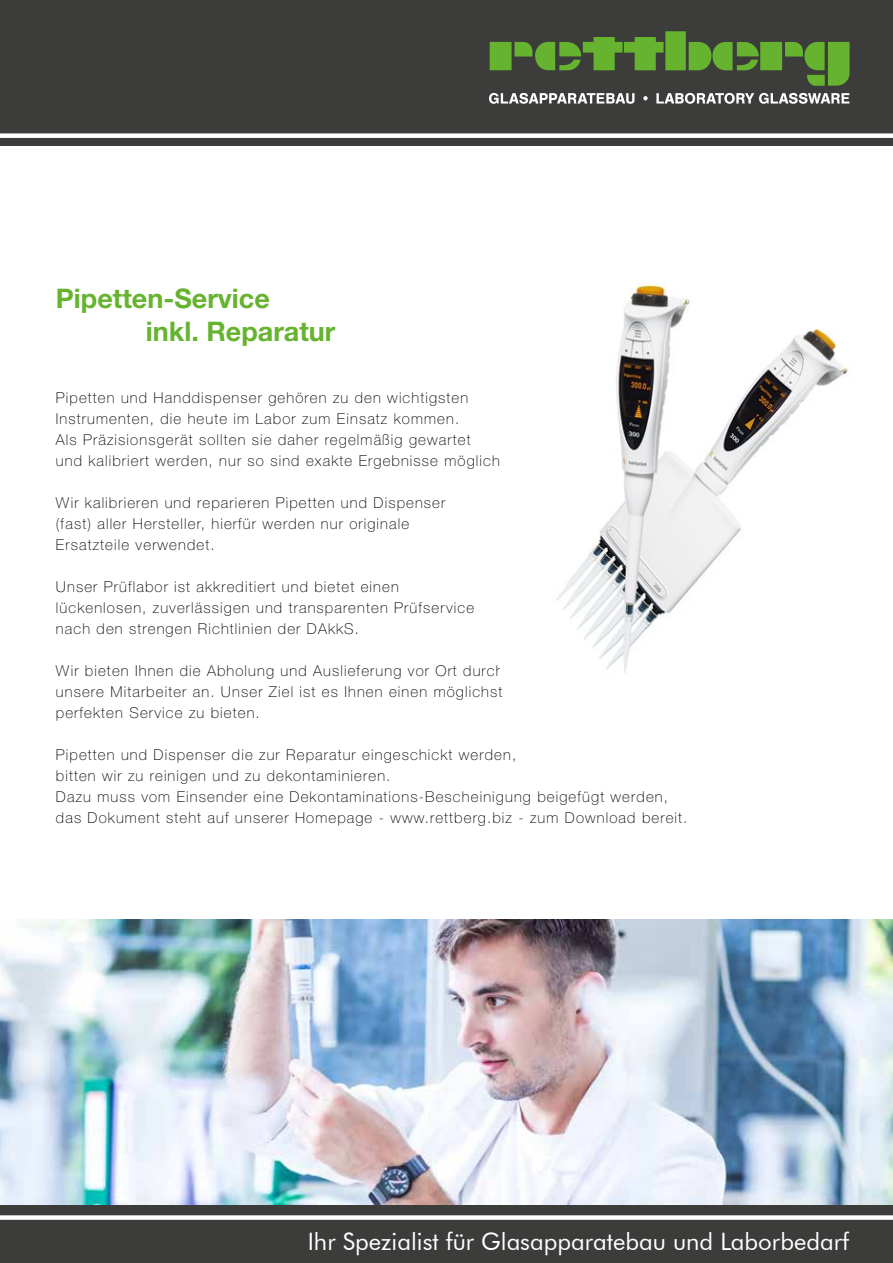
<style>
.page{position:relative;width:893px;height:1263px;background:#fff}
.page>*{position:absolute;margin:0;border:0;box-sizing:border-box;transform-origin:0 0}
.t1{font:700 27px/32.4px "Helvetica Neue";color:#65b32e}
.t2{font:24px "Futura BT";color:#fff}
.t3{font:100 15px/21px "Helvetica Neue";letter-spacing:.075em;color:#000}
</style>
<div class="page">
<div style="left:0;top:0;width:893px;height:146px;background:#3c3c3b"></div>
<div style="left:0;top:133px;width:893px;height:5px;background:#fff"></div>
<svg style="left:489px;top:93px;width:145px;height:11px"></svg>
<svg style="left:643px;top:96px;width:5px;height:4px"></svg>
<svg style="left:656px;top:93px;width:193px;height:11px"></svg>
<svg style="left:490px;top:31px;width:360px;height:55px"></svg>
<div style="left:0;top:1204px;width:893px;height:59px;background:#3c3c3b"></div>
<div style="left:0;top:1215px;width:893px;height:5px;background:#fff"></div>
<img style="left:0;top:920px;width:893px;height:284px">
<img style="left:556px;top:284px;width:293px;height:389px">
<h1 class="t1" style="left:146px;top:282px;width:191px;text-indent:-90px">Pipetten-Service<br>inkl. Reparatur</h1>
<p class="t3" style="left:56px;top:387px;width:451px">Pipetten und Handdispenser gehören zu den wichtigsten Instrumenten, die heute im Labor zum Einsatz kommen.<br>Als Präzisionsgerät sollten sie daher regelmäßig gewartet<br>und kalibriert werden, nur so sind exakte Ergebnisse möglich.</p>
<p class="t3" style="left:56px;top:492px;width:391px">Wir kalibrieren und reparieren Pipetten und Dispenser (fast) aller Hersteller, hierfür werden nur originale<br>Ersatzteile verwendet.</p>
<p class="t3" style="left:56px;top:576px;width:420px">Unser Prüflabor ist akkreditiert und bietet einen lückenlosen, zuverlässigen und transparenten Prüfservice nach den strengen Richtlinien der DAkkS.</p>
<p class="t3" style="left:56px;top:660px;width:449px;text-align:justify">Wir bieten Ihnen die Abholung und Auslieferung vor Ort durch unsere Mitarbeiter an. Unser Ziel ist es Ihnen einen möglichst perfekten Service zu bieten.</p>
<p class="t3" style="left:56px;top:744px;width:633px">Pipetten und Dispenser die zur Reparatur eingeschickt werden,<br>bitten wir zu reinigen und zu dekontaminieren.<br>Dazu muss vom Einsender eine Dekontaminations-Bescheinigung beigefügt werden, das Dokument steht auf unserer Homepage - www.rettberg.biz - zum Download bereit.</p>
<h2 class="t2" style="left:308px;top:1227px;width:543px">Ihr Spezialist für Glasapparatebau und Laborbedarf</h2>
</div>
